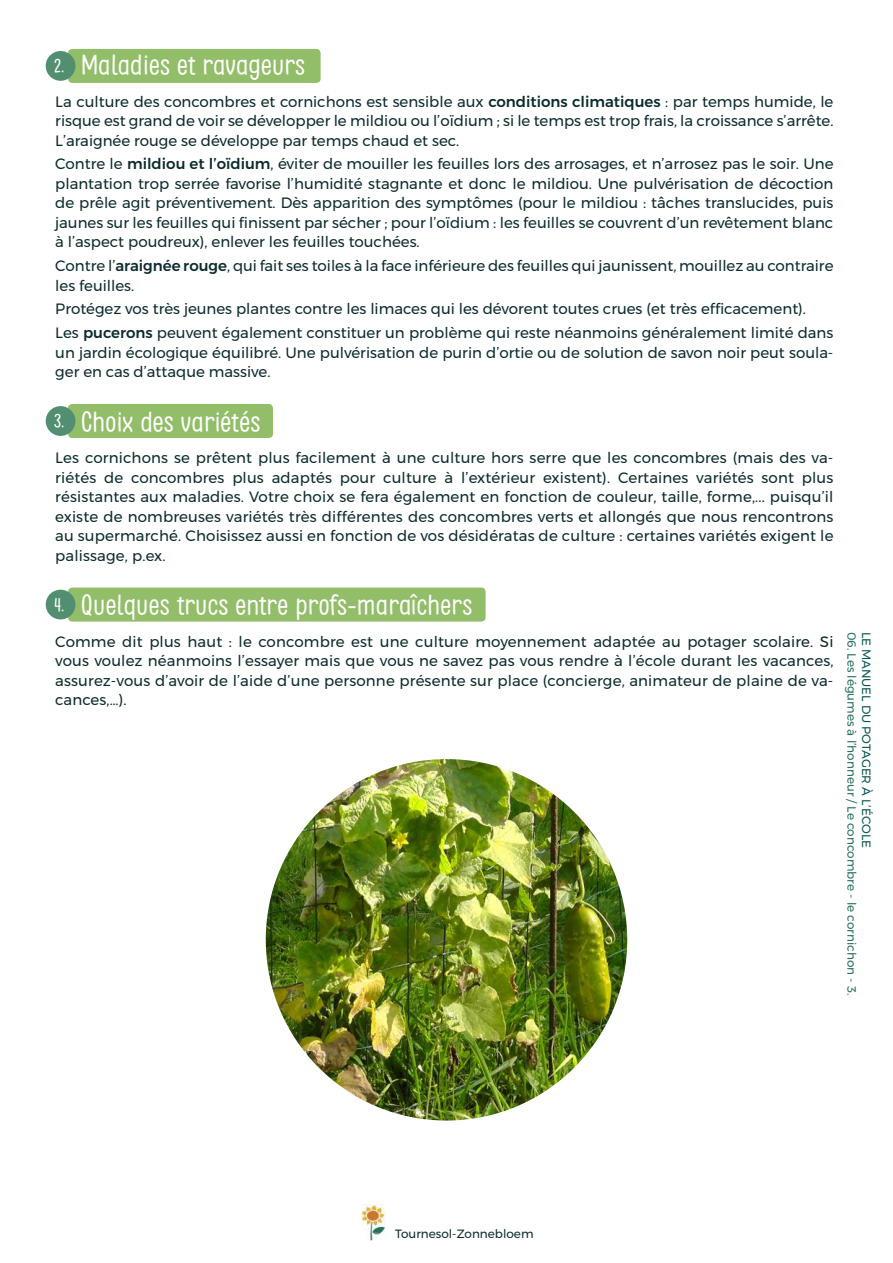
<style>
.page{position:relative;width:893px;height:1263px;background:#fff}
.page>*{position:absolute;margin:0;border:0;box-sizing:border-box;transform-origin:0 0}
.t1{font:27px "Clambake October Six";color:#fff}
.t2{font:18px "Clambake October Six";color:#fff}
.t3{font:15px/19.5px "Montserrat";color:#0c2b2e;text-align:justify}
.t4{font:12px "Montserrat";color:#297060}
.t5{font:12px "Montserrat";color:#0a5650}
.t6{font:12px "Montserrat";color:#0c2b2e}
.s1{font-size:18px}
.s2{font-weight:500}
</style>
<div class="page">
<img style="left:362px;top:1205px;width:24px;height:36px">
<div style="left:68px;top:587px;width:418px;height:34px;background:#93be69;border-radius:4px"></div>
<div style="left:46px;top:590px;width:29px;height:29px;background:#518f70;border-radius:50%"></div>
<div style="left:68px;top:404px;width:205px;height:34px;background:#93be69;border-radius:4px"></div>
<div style="left:46px;top:406px;width:29px;height:30px;background:#518f70;border-radius:50%"></div>
<div style="left:68px;top:49px;width:253px;height:34px;background:#93be69;border-radius:4px"></div>
<div style="left:46px;top:51px;width:29px;height:30px;background:#518f70;border-radius:50%"></div>
<img style="left:266px;top:759px;width:361px;height:361px;border-radius:181px">
<h1 class="t1" style="left:54px;top:50px;width:253px"><span class="s1">2.</span> Maladies et ravageurs</h1>
<p class="t3" style="left:55px;top:91px;width:780px">La culture des concombres et cornichons est sensible aux <span class="s2">conditions climatiques</span> : par temps humide, le risque est grand de voir se développer le mildiou ou l’oïdium ; si le temps est trop frais, la croissance s’arrête.<br>L’araignée rouge se développe par temps chaud et sec.</p>
<p class="t3" style="left:55px;top:154px;width:780px">Contre le <span class="s2">mildiou et l’oïdium</span>, éviter de mouiller les feuilles lors des arrosages, et n’arrosez pas le soir. Une plantation trop serrée favorise l’humidité stagnante et donc le mildiou. Une pulvérisation de décoction de prêle agit préventivement. Dès apparition des symptômes (pour le mildiou : tâches translucides, puis jaunes sur les feuilles qui finissent par sécher ; pour l’oïdium : les feuilles se couvrent d’un revêtement blanc à l’aspect poudreux), enlever les feuilles touchées.</p>
<p class="t3" style="left:55px;top:256px;width:780px">Contre l’<span class="s2">araignée rouge</span>, qui fait ses toiles à la face inférieure des feuilles qui jaunissent, mouillez au contraire les feuilles.</p>
<p class="t3" style="left:55px;top:297px;width:780px;line-height:23.7px">Protégez vos très jeunes plantes contre les limaces qui les dévorent toutes crues (et très efficacement).<br>Les <span class="s2">pucerons</span> peuvent également constituer un problème qui reste néanmoins généralement limité dans</p>
<p class="t3" style="left:55px;top:342px;width:780px">un jardin écologique équilibré. Une pulvérisation de purin d’ortie ou de solution de savon noir peut soula&shy;ger en cas d’attaque massive.</p>
<h1 class="t1" style="left:81px;top:406px;width:181px">Choix des variétés</h1>
<p class="t3" style="left:55px;top:448px;width:780px">Les cornichons se prêtent plus facilement à une culture hors serre que les concombres (mais des va&shy;riétés de concombres plus adaptés pour culture à l’extérieur existent). Certaines variétés sont plus résistantes aux maladies. Votre choix se fera également en fonction de couleur, taille, forme,... puisqu’il existe de nombreuses variétés très différentes des concombres verts et allongés que nous rencontrons au supermarché. Choisissez aussi en fonction de vos désidératas de culture : certaines variétés exigent le palissage, p.ex.</p>
<h1 class="t1" style="left:81px;top:590px;width:393px">Quelques trucs entre profs-maraîchers</h1>
<p class="t3" style="left:55px;top:631px;width:780px">Comme dit plus haut : le concombre est une culture moyennement adaptée au potager scolaire. Si vous voulez néanmoins l’essayer mais que vous ne savez pas vous rendre à l’école durant les vacances, assurez-vous d’avoir de l’aide d’une personne présente sur place (concierge, animateur de plaine de va&shy;cances,…).</p>
<p class="t2" style="left:54px;top:411px;width:12px">3.</p>
<p class="t2" style="left:54px;top:594px;width:12px">4.</p>
<p class="t4" style="left:861px;top:631px;width:365px;rotate:90deg">06. Les légumes à l’honneur / Le concombre - le cornichon - 3.</p>
<p class="t5" style="left:876px;top:631px;width:218px;rotate:90deg">LE MANUEL DU POTAGER À L’ÉCOLE</p>
<p class="t6" style="left:395px;top:1225px;width:140px">Tournesol-Zonnebloem</p>
</div>
